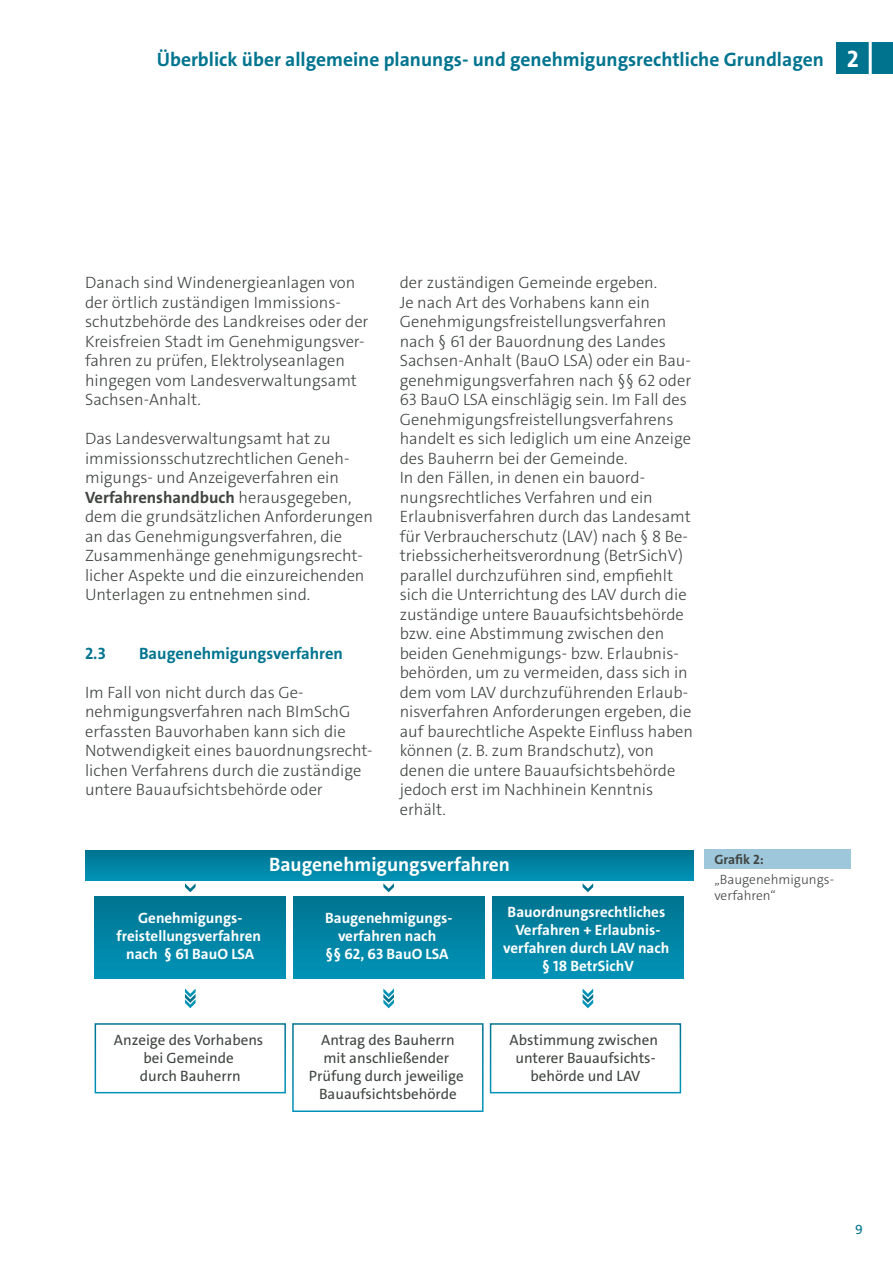
<style>
.page{position:relative;width:893px;height:1263px;background:#fff}
.page>*{position:absolute;margin:0;border:0;box-sizing:border-box;transform-origin:0 0}
.t1{font:700 24px "The Sans C4 s";color:#fff}
.Hervorhebung{font:700 19.5px "The Sans C4 s";color:#00748f}
.t2{font:700 19.5px "The Sans C4 s";color:#fff}
.Fließtext{font:300 16.5px/19.5px "The Sans C4 s";color:#404541}
.Überschrift_2{font:700 16.5px "The Sans C4 s";color:#00748f}
.t3{font:15px/18px "The Sans C4 s";color:#404541;text-align:center}
.t4{font:700 15px/18px "The Sans C4 s";color:#fff;text-align:center}
.Bildbeschreibungen{font:300 13.5px/16.2px "The Sans C4 s";color:#404541}
.Bildbeschreibung_Tit{font:700 13.5px "The Sans C4 s";color:#404541}
.t5{font:13.5px "The Sans C4 s";color:#00748f}
.s1{font-weight:700}
</style>
<div class="page">
<div style="left:837px;top:43px;width:56px;height:31px;background:#00748f"></div>
<div style="left:704px;top:849px;width:146px;height:20px;background:#9fc7dc"></div>
<div style="left:85px;top:850px;width:608px;height:30px;background:linear-gradient(to bottom,#00738f,#0091b5)"></div>
<div style="left:95px;top:1023px;width:191px;height:70px;border:2px solid #fff"></div>
<div style="left:292px;top:1023px;width:192px;height:89px;border:2px solid #fff"></div>
<div style="left:490px;top:1023px;width:191px;height:70px;border:2px solid #fff"></div>
<div style="left:95px;top:896px;width:191px;height:83px;background:linear-gradient(to bottom,#00748f,#0093b8)"></div>
<svg style="left:185px;top:883px;width:11px;height:9px"></svg>
<div style="left:293px;top:896px;width:191px;height:83px;background:linear-gradient(to bottom,#00748f,#0093b8)"></div>
<svg style="left:383px;top:883px;width:11px;height:9px"></svg>
<div style="left:492px;top:896px;width:192px;height:83px;background:linear-gradient(to bottom,#00748f,#0093b8)"></div>
<svg style="left:583px;top:883px;width:10px;height:9px"></svg>
<svg style="left:185px;top:988px;width:11px;height:20px"></svg>
<svg style="left:383px;top:988px;width:11px;height:20px"></svg>
<svg style="left:583px;top:989px;width:10px;height:19px"></svg>
<p class="Hervorhebung" style="left:157px;top:47px;width:668px">Überblick über allgemeine planungs- und genehmigungsrechtliche Grundlagen</p>
<p class="t1" style="left:847px;top:44px;width:14px">2</p>
<p class="Fließtext" style="left:85px;top:273px;width:285px">Danach sind Windenergieanlagen von der örtlich zuständigen Immissions&shy;schutzbehörde des Landkreises oder der Kreisfreien Stadt im Genehmigungsver&shy;fahren zu prüfen, Elektrolyseanlagen hingegen vom Landesverwaltungsamt Sachsen-Anhalt.</p>
<p class="Fließtext" style="left:85px;top:429px;width:289px">Das Landesverwaltungsamt hat zu immissionsschutzrechtlichen Geneh&shy;migungs- und Anzeigeverfahren ein <span class="s1">Verfahrenshandbuch</span> herausgegeben, dem die grundsätzlichen Anforderungen an das Genehmigungsverfahren, die Zusammenhänge genehmigungsrecht&shy;licher Aspekte und die einzureichenden Unterlagen zu entnehmen sind.</p>
<p class="Überschrift_2" style="left:85px;top:643px;width:22px">2.3</p>
<p class="Überschrift_2" style="left:139px;top:643px;width:205px">Baugenehmigungsverfahren</p>
<p class="Fließtext" style="left:85px;top:682px;width:289px">Im Fall von nicht durch das Ge&shy;nehmigungsverfahren nach BImSchG erfassten Bauvorhaben kann sich die Notwendigkeit eines bauordnungsrecht&shy;lichen Verfahrens durch die zuständige untere Bauaufsichtsbehörde oder</p>
<p class="Fließtext" style="left:400px;top:273px;width:295px">der zuständigen Gemeinde ergeben.<br>Je nach Art des Vorhabens kann ein Genehmigungsfreistellungsverfahren nach § 61 der Bauordnung des Landes Sachsen-Anhalt (BauO LSA) oder ein Bau&shy;genehmigungsverfahren nach §§ 62 oder 63 BauO LSA einschlägig sein. Im Fall des Genehmigungsfreistellungsverfahrens handelt es sich lediglich um eine Anzeige des Bauherrn bei der Gemeinde.<br>In den Fällen, in denen ein bauord&shy;nungsrechtliches Verfahren und ein Erlaubnisverfahren durch das Landesamt für Verbraucherschutz (LAV) nach § 8 Be&shy;triebssicherheitsverordnung (BetrSichV) parallel durchzuführen sind, empfiehlt sich die Unterrichtung des LAV durch die zuständige untere Bauaufsichtsbehörde bzw. eine Abstimmung zwischen den beiden Genehmigungs- bzw. Erlaubnis&shy;behörden, um zu vermeiden, dass sich in dem vom LAV durchzuführenden Erlaub&shy;nisverfahren Anforderungen ergeben, die auf baurechtliche Aspekte Einfluss haben können (z. B. zum Brandschutz), von denen die untere Bauaufsichtsbehörde jedoch erst im Nachhinein Kenntnis erhält.</p>
<p class="t2" style="left:269px;top:857px;width:243px">Baugenehmigungsverfahren</p>
<p class="t4" style="left:116px;top:910px;width:146px">Genehmigungs&shy;freistellungsverfahren nach § 61 BauO LSA</p>
<p class="t4" style="left:325px;top:910px;width:129px">Baugenehmigungs&shy;verfahren nach<br>§§ 62, 63 BauO LSA</p>
<p class="t4" style="left:503px;top:904px;width:168px">Bauordnungsrechtliches<br>Verfahren + Erlaubnis&shy;verfahren durch LAV nach § 18 BetrSichV</p>
<p class="Bildbeschreibung_Tit" style="left:714px;top:850px;width:51px">Grafik 2:</p>
<p class="Bildbeschreibungen" style="left:714px;top:872px;width:121px">„Baugenehmigungs&shy;verfahren“</p>
<p class="t3" style="left:114px;top:1032px;width:151px">Anzeige des Vorhabens bei Gemeinde<br>durch Bauherrn</p>
<p class="t3" style="left:309px;top:1032px;width:156px">Antrag des Bauherrn mit anschließender<br>Prüfung durch jeweilige<br>Bauaufsichtsbehörde</p>
<p class="t3" style="left:510px;top:1032px;width:150px">Abstimmung zwischen unterer Bauaufsichts&shy;behörde und LAV</p>
<p class="t5" style="left:855px;top:1221px;width:9px">9</p>
</div>
